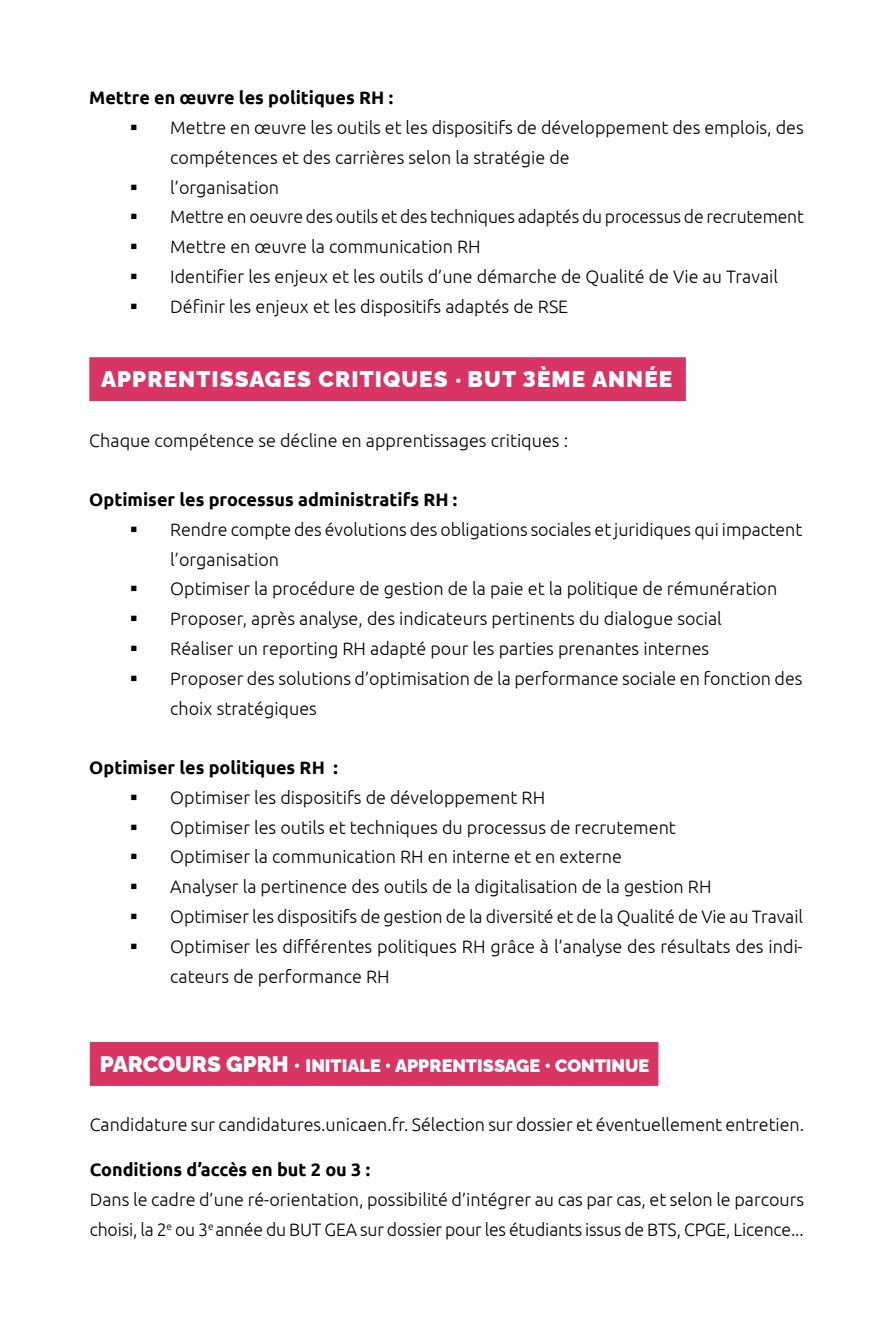
<style>
.page{position:relative;width:893px;height:1340px;background:#fff}
.page>*{position:absolute;margin:0;border:0;box-sizing:border-box;transform-origin:0 0}
.t1{font:900 22.5px "Raleway";letter-spacing:.05em;color:#fff}
.t2{font:300 18px/29.7px "Ubuntu";color:#000}
.t3{font:700 18px "Ubuntu";color:#000}
.t4{font:900 18px "Raleway";color:#fff}
.s1{font-size:18px}
.s2{font-size:22.5px}
</style>
<div class="page">
<div style="left:89px;top:357px;width:597px;height:44px;background:#d83565"></div>
<div style="left:90px;top:1042px;width:568px;height:43px;background:#d83565"></div>
<p class="t3" style="left:89px;top:87px;width:305px">Mettre en œuvre les politiques RH :</p>
<p class="t2" style="left:170px;top:112px;width:635px;text-indent:-41px">▪ Mettre en œuvre les outils et les dispositifs de développement des emplois, des compétences et des carrières selon la stratégie de</p>
<p class="t2" style="left:130px;top:172px;width:151px">▪ l’organisation</p>
<p class="t2" style="left:130px;top:201px;width:676px">▪ Mettre en oeuvre des outils et des techniques adaptés du processus de recrutement</p>
<p class="t2" style="left:130px;top:231px;width:352px">▪ Mettre en œuvre la communication RH</p>
<p class="t2" style="left:130px;top:261px;width:650px">▪ Identifier les enjeux et les outils d’une démarche de Qualité de Vie au Travail</p>
<p class="t2" style="left:130px;top:291px;width:440px">▪ Définir les enjeux et les dispositifs adaptés de RSE</p>
<p class="t1" style="left:101px;top:361px;width:573px">APPRENTISSAGES CRITIQUES <span class="s1">•</span> BUT 3ÈME ANNÉE</p>
<p class="t2" style="left:89px;top:425px;width:480px">Chaque compétence se décline en apprentissages critiques :</p>
<p class="t3" style="left:89px;top:489px;width:370px">Optimiser les processus administratifs RH :</p>
<p class="t2" style="left:170px;top:514px;width:633px;text-indent:-41px">▪ Rendre compte des évolutions des obligations sociales et juridiques qui impactent l’organisation</p>
<p class="t2" style="left:130px;top:573px;width:649px">▪ Optimiser la procédure de gestion de la paie et la politique de rémunération</p>
<p class="t2" style="left:130px;top:603px;width:593px">▪ Proposer, après analyse, des indicateurs pertinents du dialogue social</p>
<p class="t2" style="left:130px;top:633px;width:581px">▪ Réaliser un reporting RH adapté pour les parties prenantes internes</p>
<p class="t2" style="left:170px;top:663px;width:634px;text-indent:-40px">▪ Proposer des solutions d’optimisation de la performance sociale en fonction des choix stratégiques</p>
<p class="t3" style="left:89px;top:756px;width:250px">Optimiser les politiques RH :</p>
<p class="t2" style="left:130px;top:782px;width:417px">▪ Optimiser les dispositifs de développement RH</p>
<p class="t2" style="left:130px;top:812px;width:548px">▪ Optimiser les outils et techniques du processus de recrutement</p>
<p class="t2" style="left:130px;top:841px;width:494px">▪ Optimiser la communication RH en interne et en externe</p>
<p class="t2" style="left:130px;top:871px;width:583px">▪ Analyser la pertinence des outils de la digitalisation de la gestion RH</p>
<p class="t2" style="left:130px;top:901px;width:675px">▪ Optimiser les dispositifs de gestion de la diversité et de la Qualité de Vie au Travail</p>
<p class="t2" style="left:170px;top:931px;width:634px;text-indent:-41px">▪ Optimiser les différentes politiques RH grâce à l’analyse des résultats des indi&shy;cateurs de performance RH</p>
<p class="t4" style="left:100px;top:1051px;width:551px"><span class="s2">PARCOURS GPRH</span> • INITIALE • APPRENTISSAGE • CONTINUE</p>
<p class="t2" style="left:90px;top:1109px;width:716px">Candidature sur candidatures.unicaen.fr. Sélection sur dossier et éventuellement entretien.</p>
<p class="t3" style="left:90px;top:1158px;width:282px">Conditions d’accès en but 2 ou 3 :</p>
<p class="t2" style="left:90px;top:1184px;width:716px">Dans le cadre d’une ré-orientation, possibilité d’intégrer au cas par cas, et selon le parcours choisi, la 2<sup>e</sup> ou 3<sup>e</sup> année du BUT GEA sur dossier pour les étudiants issus de BTS, CPGE, Licence...</p>
</div>
